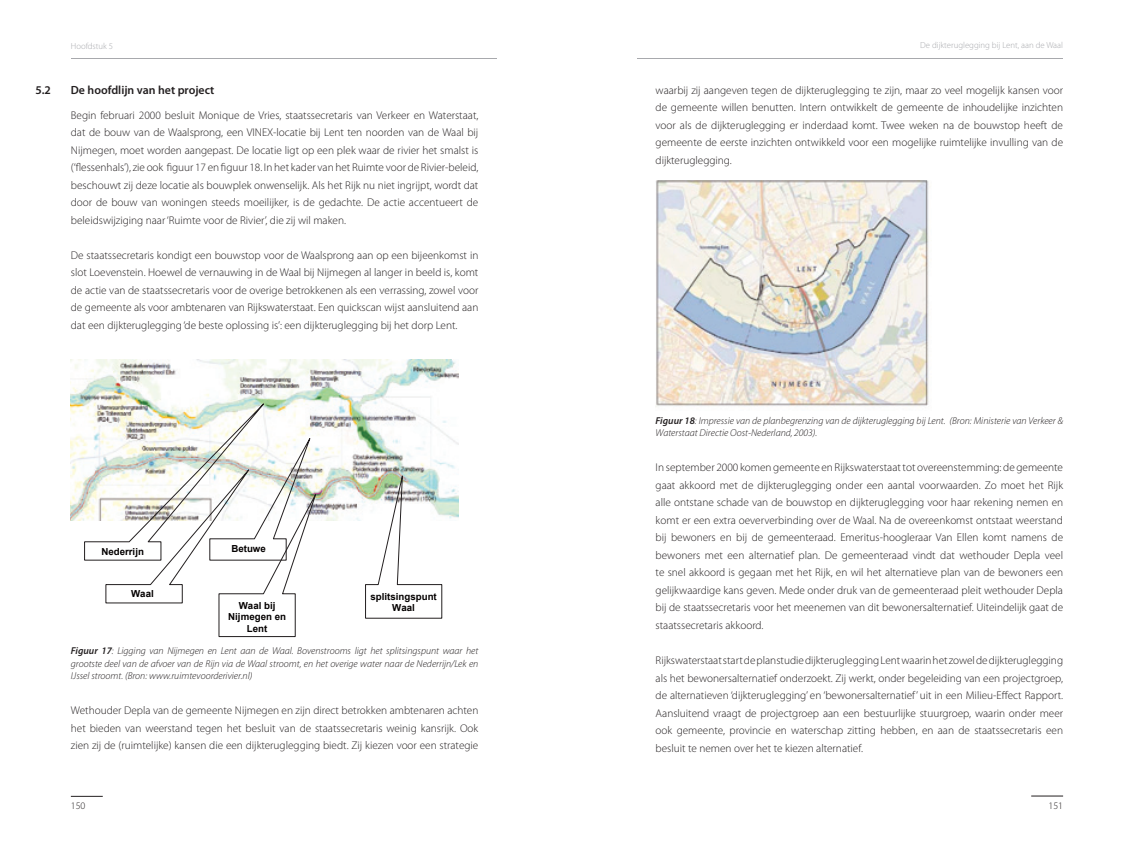
<style>
.page{position:relative;width:1134px;height:851px;background:#fff}
.page>*{position:absolute;margin:0;border:0;box-sizing:border-box;transform-origin:0 0}
.t1{font:600 11.88px "Myriad Pro";color:#231f20}
.t2{font:300 11.25px/17.5px "Myriad Pro";color:#231f20;text-align:justify}
.t3{font:italic 300 10px/12.5px "Myriad Pro";color:#231f20;text-align:justify}
.t4{font:300 10px "Myriad Pro";color:#231f20}
.t5{font:700 9.75px/11.6px "Arial";color:#040100;text-align:center}
.t6{font:300 8.75px "Myriad Pro";color:#a8a9ad}
.s1{font-weight:600}
</style>
<div class="page">
<hr style="left:1031px;top:795px;width:32px;height:1px;background:#231f20">
<hr style="left:71px;top:795px;width:32px;height:1px;background:#231f20">
<hr style="left:638px;top:58px;width:425px;height:1px;background:#a8a9ad">
<hr style="left:71px;top:58px;width:425px;height:1px;background:#a8a9ad">
<img style="left:71px;top:359px;width:388px;height:161px">
<svg style="left:365px;top:471px;width:77px;height:147px"></svg>
<svg style="left:84px;top:396px;width:233px;height:241px"></svg>
<img style="left:656px;top:180px;width:273px;height:227px">
<p class="t6" style="left:71px;top:41px;width:44px">Hoofdstuk 5</p>
<p class="t6" style="left:920px;top:40px;width:144px">De dijkteruglegging bij Lent, aan de Waal</p>
<p class="t1" style="left:35px;top:82px;width:17px">5.2</p>
<p class="t1" style="left:71px;top:82px;width:145px">De hoofdlijn van het project</p>
<p class="t2" style="left:71px;top:106px;width:409px">Begin februari 2000 besluit Monique de Vries, staatssecretaris van Verkeer en Waterstaat, dat de bouw van de Waalsprong, een VINEX-locatie bij Lent ten noorden van de Waal bij Nijmegen, moet worden aangepast. De locatie ligt op een plek waar de rivier het smalst is (‘flessenhals’), zie ook figuur 17 en figuur 18. In het kader van het Ruimte voor de Rivier-beleid, beschouwt zij deze locatie als bouwplek onwenselijk. Als het Rijk nu niet ingrijpt, wordt dat door de bouw van woningen steeds moeilijker, is de gedachte. De actie accentueert de beleidswijziging naar ‘Ruimte voor de Rivier’, die zij wil maken.</p>
<p class="t2" style="left:71px;top:246px;width:409px">De staatssecretaris kondigt een bouwstop voor de Waalsprong aan op een bijeenkomst in slot Loevenstein. Hoewel de vernauwing in de Waal bij Nijmegen al langer in beeld is, komt de actie van de staatssecretaris voor de overige betrokkenen als een verrassing, zowel voor de gemeente als voor ambtenaren van Rijkswaterstaat. Een quickscan wijst aansluitend aan dat een dijkteruglegging ‘de beste oplossing is’: een dijkteruglegging bij het dorp Lent.</p>
<p class="t5" style="left:101px;top:546px;width:44px">Nederrijn</p>
<p class="t5" style="left:231px;top:543px;width:36px">Betuwe</p>
<p class="t5" style="left:131px;top:588px;width:24px">Waal</p>
<p class="t5" style="left:370px;top:590px;width:68px">splitsingspunt<br>Waal</p>
<p class="t5" style="left:228px;top:600px;width:59px">Waal bij<br>Nijmegen en<br>Lent</p>
<p class="t3" style="left:71px;top:644px;width:409px"><span class="s1">Fig uur 17</span>: Ligging van Nijmegen en Lent aan de Waal. Bovenstrooms ligt het splitsingspunt waar het grootste deel van de afvoer van de Rijn via de Waal stroomt, en het overige water naar de Nederrijn/Lek en IJssel stroomt. (Bron: www.ruimtevoorderivier.nl)</p>
<p class="t2" style="left:71px;top:701px;width:409px">Wethouder Depla van de gemeente Nijmegen en zijn direct betrokken ambtenaren achten het bieden van weerstand tegen het besluit van de staatssecretaris weinig kansrijk. Ook zien zij de (ruimtelijke) kansen die een dijkteruglegging biedt. Zij kiezen voor een strategie</p>
<p class="t2" style="left:656px;top:81px;width:409px">waarbij zij aangeven tegen de dijkteruglegging te zijn, maar zo veel mogelijk kansen voor de gemeente willen benutten. Intern ontwikkelt de gemeente de inhoudelijke inzichten voor als de dijkteruglegging er inderdaad komt. Twee weken na de bouwstop heeft de gemeente de eerste inzichten ontwikkeld voor een mogelijke ruimtelijke invulling van de dijkteruglegging.</p>
<p class="t3" style="left:656px;top:414px;width:409px"><span class="s1">Figuur 18</span>: Impressie van de planbegrenzing van de dijkteruglegging bij Lent. (Bron: Ministerie van Verkeer &amp;<br>Waterstaat Directie Oost-Nederland, 2003).</p>
<p class="t2" style="left:656px;top:459px;width:409px">In september 2000 komen gemeente en Rijkswaterstaat tot overeenstemming: de gemeente gaat akkoord met de dijkteruglegging onder een aantal voorwaarden. Zo moet het Rijk alle ontstane schade van de bouwstop en dijkteruglegging voor haar rekening nemen en komt er een extra oeververbinding over de Waal. Na de overeenkomst ontstaat weerstand bij bewoners en bij de gemeenteraad. Emeritus-hoogleraar Van Ellen komt namens de bewoners met een alternatief plan. De gemeenteraad vindt dat wethouder Depla veel te snel akkoord is gegaan met het Rijk, en wil het alternatieve plan van de bewoners een gelijkwaardige kans geven. Mede onder druk van de gemeenteraad pleit wethouder Depla bij de staatssecretaris voor het meenemen van dit bewonersalternatief. Uiteindelijk gaat de staatssecretaris akkoord.</p>
<p class="t2" style="left:656px;top:651px;width:409px">Rijkswaterstaat start de planstudie dijkteruglegging Lent waarin het zowel de dijkteruglegging als het bewonersalternatief onderzoekt. Zij werkt, onder begeleiding van een projectgroep, de alternatieven ‘dijkteruglegging’ en ‘bewonersalternatief’ uit in een Milieu-Effect Rapport.<br>Aansluitend vraagt de projectgroep aan een bestuurlijke stuurgroep, waarin onder meer ook gemeente, provincie en waterschap zitting hebben, en aan de staatssecretaris een besluit te nemen over het te kiezen alternatief.</p>
<p class="t4" style="left:71px;top:800px;width:16px">150</p>
<p class="t4" style="left:1048px;top:800px;width:16px">151</p>
</div>
